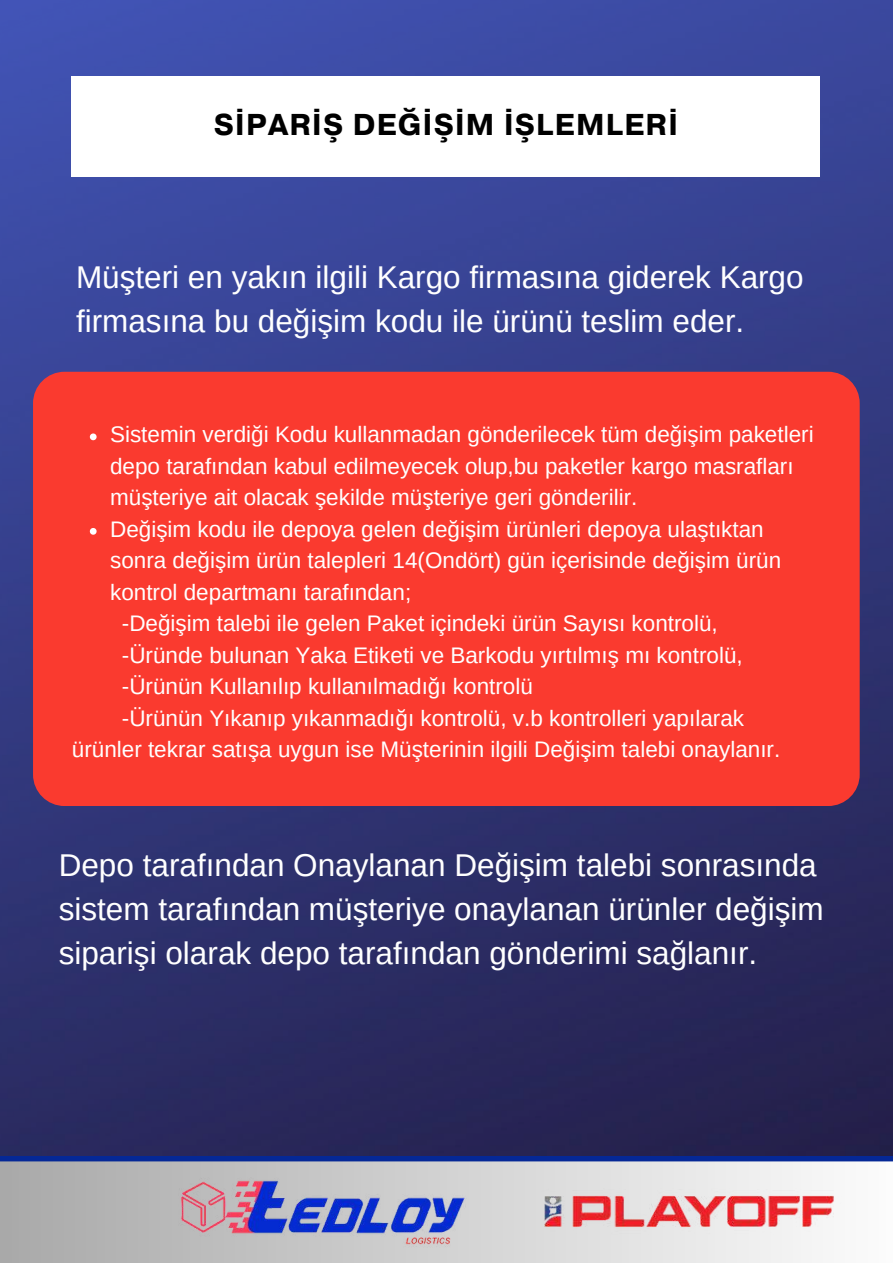
<style>
.page{position:relative;width:893px;height:1264px;background:#fff}
.page>*{position:absolute;margin:0;border:0;box-sizing:border-box;transform-origin:0 0}
.t1{font:31.5px/43.8px "Arimo";color:#fff}
.t2{font:700 30px "Pragmatica";letter-spacing:.04em;color:#000}
.t3{font:22.5px "Arimo";color:#fff}
</style>
<div class="page">
<img style="left:0;top:0;width:892px;height:1156px">
<div style="left:72px;top:77px;width:747px;height:100px;background:#fff"></div>
<div style="left:33px;top:372px;width:826px;height:434px;background:#fa3a2f;border-radius:31px"></div>
<svg style="left:90px;top:433px;width:7px;height:7px"></svg>
<svg style="left:90px;top:528px;width:7px;height:6px"></svg>
<svg style="left:0;top:1156px;width:892px;height:106px"></svg>
<img style="left:162px;top:1156px;width:341px;height:106px">
<img style="left:503px;top:1165px;width:351px;height:89px">
<h2 class="t2" style="left:214px;top:105px;width:465px">SİPARİŞ DEĞİŞİM İŞLEMLERİ</h2>
<h1 class="t1" style="left:76px;top:255px;width:729px">Müşteri en yakın ilgili Kargo firmasına giderek Kargo firmasına bu değişim kodu ile ürünü teslim eder.</h1>
<p class="t3" style="left:110px;top:422px;width:705px">Sistemin verdiği Kodu kullanmadan gönderilecek tüm değişim paketleri</p>
<p class="t3" style="left:110px;top:453px;width:685px">depo tarafından kabul edilmeyecek olup,bu paketler kargo masrafları</p>
<p class="t3" style="left:110px;top:485px;width:528px">müşteriye ait olacak şekilde müşteriye geri gönderilir.</p>
<p class="t3" style="left:110px;top:516px;width:655px">Değişim kodu ile depoya gelen değişim ürünleri depoya ulaştıktan</p>
<p class="t3" style="left:110px;top:548px;width:672px">sonra değişim ürün talepleri 14(Ondört) gün içerisinde değişim ürün</p>
<p class="t3" style="left:110px;top:579px;width:302px">kontrol departmanı tarafından;</p>
<p class="t3" style="left:122px;top:611px;width:597px">-Değişim talebi ile gelen Paket içindeki ürün Sayısı kontrolü,</p>
<p class="t3" style="left:122px;top:642px;width:622px">-Üründe bulunan Yaka Etiketi ve Barkodu yırtılmış mı kontrolü,</p>
<p class="t3" style="left:122px;top:674px;width:412px">-Ürünün Kullanılıp kullanılmadığı kontrolü</p>
<p class="t3" style="left:122px;top:705px;width:623px">-Ürünün Yıkanıp yıkanmadığı kontrolü, v.b kontrolleri yapılarak</p>
<p class="t3" style="left:72px;top:737px;width:710px">ürünler tekrar satışa uygun ise Müşterinin ilgili Değişim talebi onaylanır.</p>
<h1 class="t1" style="left:59px;top:843px;width:766px">Depo tarafından Onaylanan Değişim talebi sonrasında sistem tarafından müşteriye onaylanan ürünler değişim siparişi olarak depo tarafından gönderimi sağlanır.</h1>
</div>
